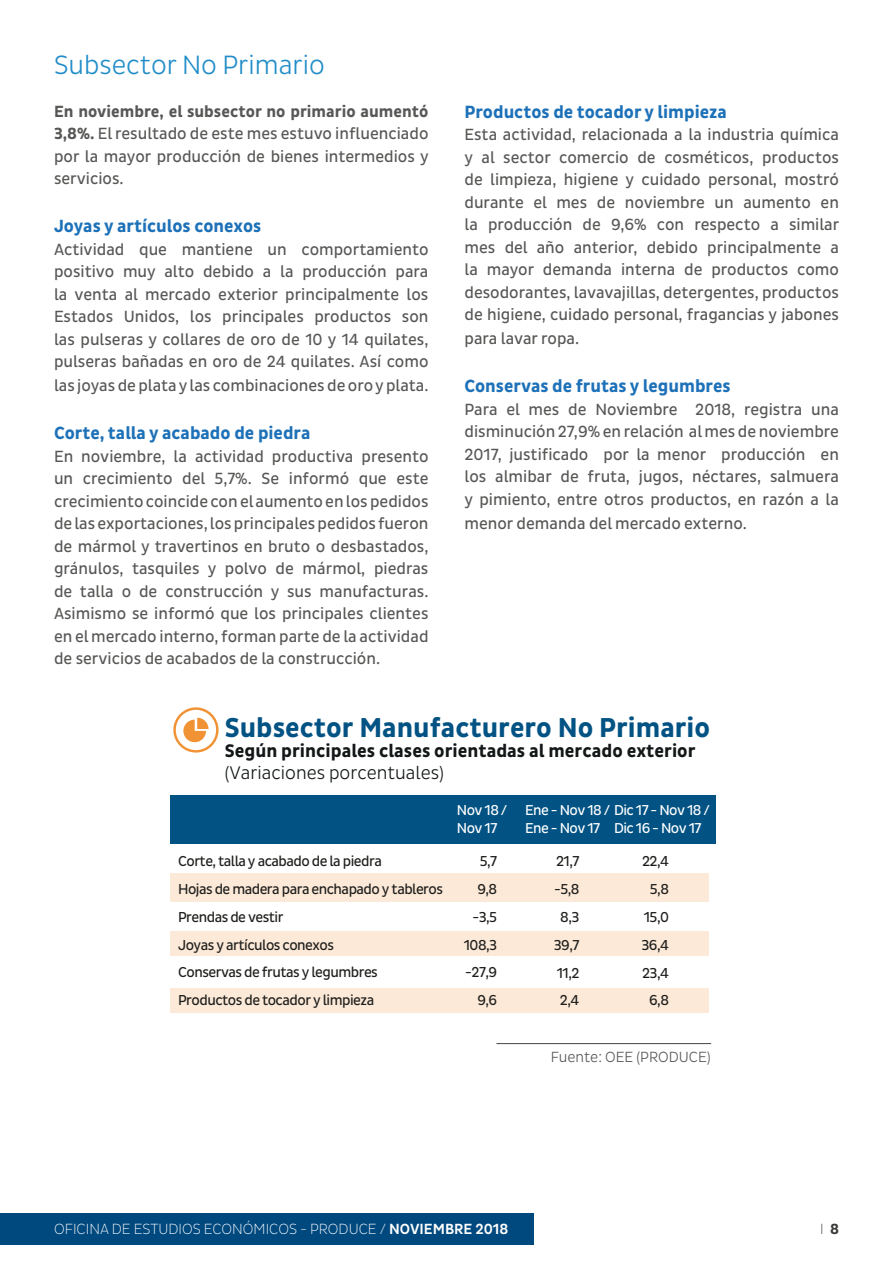
<style>
.page{position:relative;width:893px;height:1263px;background:#fff}
.page>*{position:absolute;margin:0;border:0;box-sizing:border-box;transform-origin:0 0}
.t1{font:700 27.9px "Pluto Sans Cond";color:#025384}
.t2{font:300 27px "Pluto Sans Cond";color:#228dc8}
.t3{font:700 18.6px "Pluto Sans Cond";color:#131718}
.t4{font:300 18.6px "Pluto Sans Cond";color:#131718}
.t5{font:700 18px "Pluto Sans Cond";color:#1d71b8}
.t6{font:16.5px/22.5px "Pluto Sans Cond";color:#585756;text-align:justify}
.t7{font:16.5px/22.5px "Pluto Sans Cond";color:#575756;text-align:justify}
.t8{font:300 15px "Pluto Sans Cond Ex";color:#fff}
.t9{font:300 15px "Pluto Sans Cond";color:#575756}
.t10{font:300 15px "Pluto Sans Cond Ex";color:#3c3c3b}
.t11{font:14.7px/27.9px "Pluto Sans Cond";letter-spacing:-.035em;color:#1e1e1c;text-align:center}
.t12{font:14.55px/17.5px "Pluto Sans Cond";letter-spacing:-.035em;color:#fff}
.s1{font-weight:700}
.s2{font-family:"Pluto Sans Cond";font-weight:500}
.s3{font-family:"Pluto Sans Cond";font-weight:700}
</style>
<div class="page">
<div style="left:0;top:1213px;width:534px;height:32px;background:#00497f"></div>
<hr style="left:892px;top:1213px;width:1px;height:32px;background:#00497f">
<div style="left:170px;top:795px;width:546px;height:49px;background:#025384"></div>
<div style="left:170px;top:874px;width:539px;height:28px;background:#fce9d7"></div>
<div style="left:170px;top:932px;width:539px;height:24px;background:#fce9d7"></div>
<div style="left:170px;top:988px;width:539px;height:24px;background:#fce9d7"></div>
<div style="left:173px;top:707px;width:46px;height:45px;border:2px solid #f19234;border-radius:50%"></div>
<svg style="left:183px;top:718px;width:25px;height:24px"></svg>
<hr style="left:496px;top:1043px;width:215px;height:1px;background:#575756">
<h2 class="t2" style="left:54px;top:50px;width:272px">Subsector No Primario</h2>
<p class="t7" style="left:54px;top:100px;width:376px"><span class="s1">En noviembre, el subsector no primario aumentó 3,8%.</span> El resultado de este mes estuvo influenciado por la mayor producción de bienes intermedios y servicios.</p>
<p class="t5" style="left:54px;top:216px;width:209px">Joyas y artículos conexos</p>
<p class="t6" style="left:54px;top:238px;width:376px">Actividad que mantiene un comportamiento positivo muy alto debido a la producción para la venta al mercado exterior principalmente los Estados Unidos, los principales productos son las pulseras y collares de oro de 10 y 14 quilates, pulseras bañadas en oro de 24 quilates. Así como</p>
<p class="t6" style="left:54px;top:374px;width:376px">las joyas de plata y las combinaciones de oro y plata.</p>
<p class="t5" style="left:54px;top:423px;width:258px">Corte, talla y acabado de piedra</p>
<p class="t6" style="left:54px;top:445px;width:376px">En noviembre, la actividad productiva presento un crecimiento del 5,7%. Se informó que este crecimiento coincide con el aumento en los pedidos de las exportaciones, los principales pedidos fueron de mármol y travertinos en bruto o desbastados, gránulos, tasquiles y polvo de mármol, piedras de talla o de construcción y sus manufacturas.<br>Asimismo se informó que los principales clientes en el mercado interno, forman parte de la actividad de servicios de acabados de la construcción.</p>
<p class="t5" style="left:464px;top:101px;width:264px">Productos de tocador y limpieza</p>
<p class="t6" style="left:464px;top:124px;width:376px">Esta actividad, relacionada a la industria química y al sector comercio de cosméticos, productos de limpieza, higiene y cuidado personal, mostró durante el mes de noviembre un aumento en la producción de 9,6% con respecto a similar mes del año anterior, debido principalmente a la mayor demanda interna de productos como desodorantes, lavavajillas, detergentes, productos de higiene, cuidado personal, fragancias y jabones</p>
<p class="t6" style="left:464px;top:328px;width:116px">para lavar ropa.</p>
<p class="t5" style="left:464px;top:376px;width:268px">Conservas de frutas y legumbres</p>
<p class="t6" style="left:464px;top:398px;width:376px">Para el mes de Noviembre 2018, registra una disminución 27,9% en relación al mes de noviembre 2017, justificado por la menor producción en los almibar de fruta, jugos, néctares, salmuera y pimiento, entre otros productos, en razón a la</p>
<p class="t6" style="left:464px;top:512px;width:284px">menor demanda del mercado externo.</p>
<h1 class="t1" style="left:225px;top:711px;width:487px">Subsector Manufacturero No Primario</h1>
<p class="t3" style="left:225px;top:740px;width:472px">Según principales clases orientadas al mercado exterior</p>
<p class="t4" style="left:225px;top:762px;width:221px">(Variaciones porcentuales)</p>
<p class="t11" style="left:178px;top:847px;width:267px;text-align:left">Corte, talla y acabado de la piedra<br>Hojas de madera para enchapado y tableros<br>Prendas de vestir<br>Joyas y artículos conexos<br>Conservas de frutas y legumbres<br>Productos de tocador y limpieza</p>
<p class="t12" style="left:525px;top:802px;width:186px">Ene - Nov 18 / Dic 17 - Nov 18 /<br>Ene - Nov 17</p>
<p class="t12" style="left:457px;top:802px;width:52px">Nov 18 /<br>Nov 17</p>
<p class="t11" style="left:464px;top:847px;width:35px;text-align:right">5,7<br>9,8 -3,5<br>108,3 -27,9<br>9,6</p>
<p class="t11" style="left:554px;top:847px;width:27px">21,7 -5,8<br>8,3<br>39,7<br>11,2<br>2,4</p>
<p class="t12" style="left:614px;top:819px;width:89px">Dic 16 - Nov 17</p>
<p class="t11" style="left:641px;top:847px;width:29px">22,4<br>5,8<br>15,0<br>36,4<br>23,4<br>6,8</p>
<p class="t9" style="left:551px;top:1048px;width:162px">Fuente: OEE (PRODUCE)</p>
<p class="t8" style="left:54px;top:1221px;width:456px">OFICINA DE ESTUDIOS ECONÓMICOS - PRODUCE / <span class="s2">NOVIEMBRE 2018</span></p>
<p class="t10" style="left:820px;top:1221px;width:20px">I <span class="s3">8</span></p>
</div>
